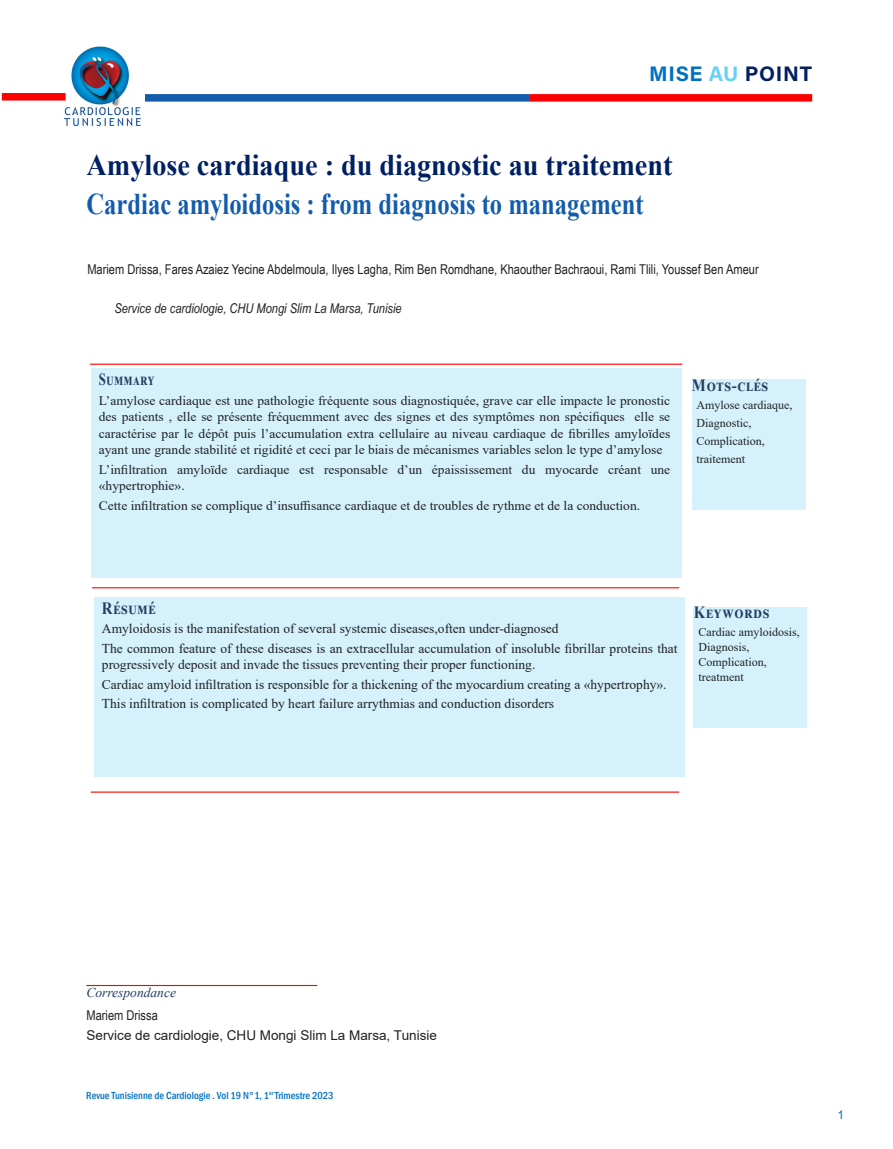
<style>
.page{position:relative;width:893px;height:1149px;background:#fff}
.page>*{position:absolute;margin:0;border:0;box-sizing:border-box;transform-origin:0 0}
.t1{font:700 30px "Times New Roman";color:#135cab;scale:.82 1}
.t2{font:700 30px "Times New Roman";color:#002064;scale:.94 1}
.t3{font:21px "Acumin Variable Concept";letter-spacing:.065em;color:#002060}
.t4{font:700 17.1px "Times New Roman";letter-spacing:.05em;color:#243f60;scale:.87 1}
.t5{font:700 17.1px "Times New Roman";letter-spacing:.05em;color:#243f60;scale:.74 1}
.t6{font:13.5px/16.5px "Times New Roman";color:#202122}
.t7{font:13.5px "Arial Narrow";color:#231f20}
.t8{font:italic 13.5px "Arial Narrow";color:#231f20}
.t9{font:13.5px "Arial";color:#231f20}
.t10{font:italic 13.5px "Times New Roman";color:#243f60}
.t11{font:13.05px/16.5px "Times New Roman";color:#202122;text-align:justify}
.t12{font:12px/15px "Times New Roman";color:#202122}
.t13{font:12px "Arial";color:#0070c0}
.t14{font:500 condensed 10.5px "Franklin Gothic";color:#0070c0}
.s1{color:#0070c0}
.s2{color:#66d0f6}
</style>
<div class="page">
<div style="left:530px;top:94px;width:282px;height:8px;background:#f00"></div>
<div style="left:134px;top:94px;width:396px;height:8px;background:#135cab"></div>
<hr style="left:86px;top:984px;width:231px;height:1px;background:#f00">
<img style="left:55px;top:46px;width:89px;height:81px">
<div style="left:2px;top:93px;width:64px;height:7px;background:#f00"></div>
<hr style="left:92px;top:587px;width:587px;height:1px;background:#f00">
<div style="left:94px;top:597px;width:591px;height:180px;background:#d4f1fc"></div>
<hr style="left:90px;top:363px;width:592px;height:1px;background:#f00">
<hr style="left:91px;top:791px;width:588px;height:1px;background:#f00">
<div style="left:692px;top:379px;width:113px;height:130px;background:#d4f1fc"></div>
<div style="left:91px;top:369px;width:591px;height:208px;background:#d4f1fc"></div>
<div style="left:694px;top:606px;width:113px;height:121px;background:#d4f1fc"></div>
<p class="t3" style="left:649px;top:59px;width:163px"><span class="s1">MISE</span> <span class="s2">AU</span> POINT</p>
<p class="t2" style="left:87px;top:143px;width:625px">Amylose cardiaque : du diagnostic au traitement</p>
<p class="t1" style="left:87px;top:182px;width:681px">Cardiac amyloidosis : from diagnosis to management</p>
<p class="t7" style="left:87px;top:259px;width:673px">Mariem Drissa, Fares Azaiez Yecine Abdelmoula, Ilyes Lagha, Rim Ben Romdhane, Khaouther Bachraoui, Rami Tlili, Youssef Ben Ameur</p>
<p class="t8" style="left:114px;top:298px;width:289px">Service de cardiologie, CHU Mongi Slim La Marsa, Tunisie</p>
<p class="t5" style="left:99px;top:367px;width:77px">Summary</p>
<p class="t11" style="left:99px;top:392px;width:573px">L’amylose cardiaque est une pathologie fréquente sous diagnostiquée, grave car elle impacte le pronostic des patients , elle se présente fréquemment avec des signes et des symptômes non spécifiques elle se caractérise par le dépôt puis l’accumulation extra cellulaire au niveau cardiaque de fibrilles amyloïdes ayant une grande stabilité et rigidité et ceci par le biais de mécanismes variables selon le type d’amylose</p>
<p class="t11" style="left:99px;top:461px;width:573px">L’infiltration amyloïde cardiaque est responsable d’un épaississement du myocarde créant une «hypertrophie».</p>
<p class="t11" style="left:99px;top:497px;width:543px">Cette infiltration se complique d’insuffisance cardiaque et de troubles de rythme et de la conduction.</p>
<p class="t4" style="left:692px;top:372px;width:89px">Mots-clés</p>
<p class="t12" style="left:696px;top:397px;width:97px">Amylose cardiaque,</p>
<p class="t12" style="left:696px;top:415px;width:56px">Diagnostic,</p>
<p class="t12" style="left:696px;top:433px;width:70px">Complication,</p>
<p class="t12" style="left:696px;top:451px;width:50px">traitement</p>
<p class="t4" style="left:102px;top:595px;width:63px">Résumé</p>
<p class="t6" style="left:102px;top:620px;width:458px">Amyloidosis is the manifestation of several systemic diseases,often under-diagnosed</p>
<p class="t6" style="left:102px;top:639px;width:577px">The common feature of these diseases is an extracellular accumulation of insoluble fibrillar proteins that progressively deposit and invade the tissues preventing their proper functioning.</p>
<p class="t6" style="left:102px;top:675px;width:566px">Cardiac amyloid infiltration is responsible for a thickening of the myocardium creating a «hypertrophy».</p>
<p class="t6" style="left:102px;top:695px;width:454px">This infiltration is complicated by heart failure arrythmias and conduction disorders</p>
<p class="t4" style="left:694px;top:600px;width:89px">Keywords</p>
<p class="t12" style="left:698px;top:624px;width:103px">Cardiac amyloidosis,<br>Diagnosis,<br>Complication, treatment</p>
<p class="t10" style="left:87px;top:982px;width:91px">Correspondance</p>
<p class="t7" style="left:87px;top:1005px;width:73px">Mariem Drissa</p>
<p class="t9" style="left:87px;top:1025px;width:352px">Service de cardiologie, CHU Mongi Slim La Marsa, Tunisie</p>
<p class="t14" style="left:86px;top:1088px;width:249px">Revue Tunisienne de Cardiologie . Vol 19 N°1, 1<sup>er</sup> Trimestre 2023</p>
<p class="t13" style="left:837px;top:1106px;width:8px">1</p>
</div>
